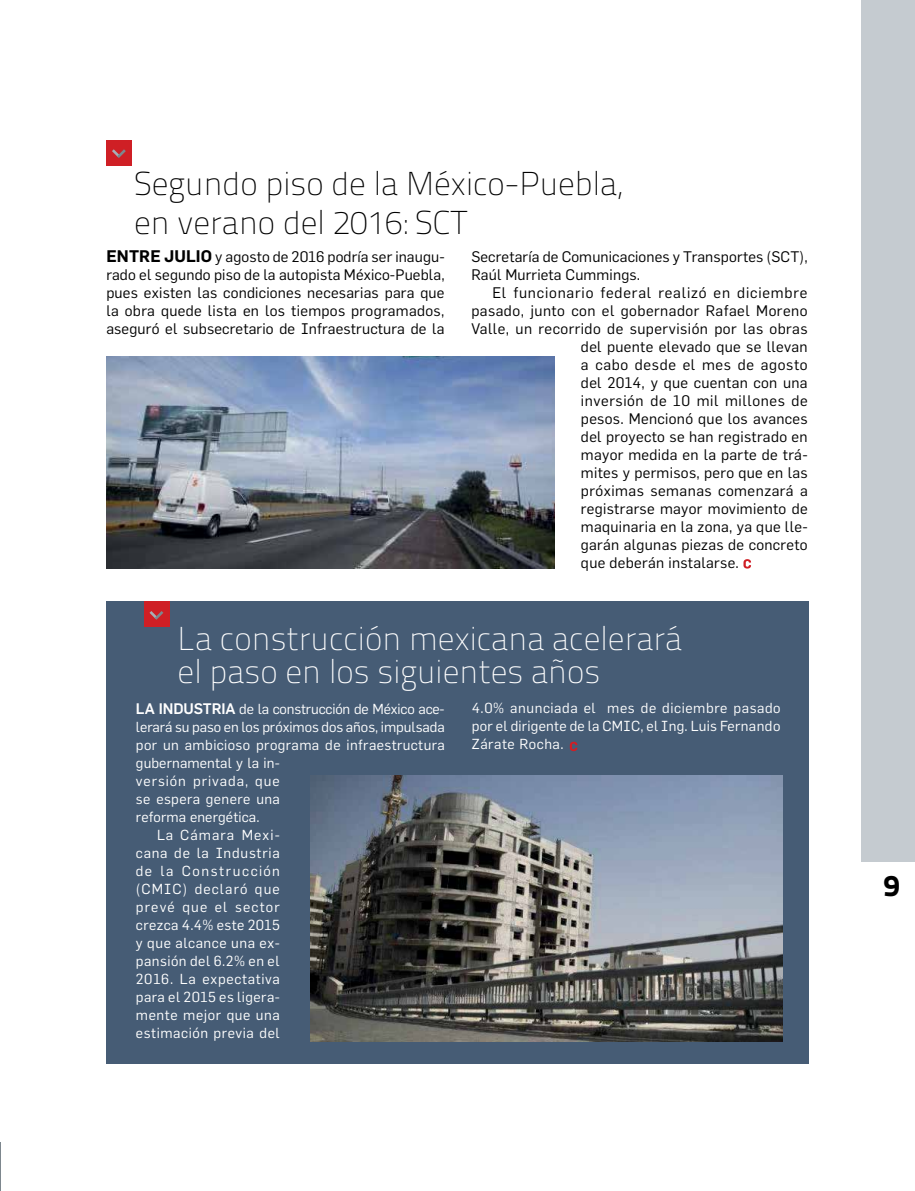
<style>
.page{position:relative;width:915px;height:1191px;background:#fff}
.page>*{position:absolute;margin:0;border:0;box-sizing:border-box;transform-origin:0 0}
.t1{font:100 33px/33px "Titillium Text 22 L";color:#fff}
.t2{font:100 33px/39px "Titillium Text 22 L";color:#000}
.t3{font:800 30px "Titillium Text 22 L";color:#000}
.t4{font:15px/18px "Flama";letter-spacing:.02em;color:#000;text-align:justify}
.t5{font:15px "Flama";letter-spacing:.04em;color:#000}
.t6{font:15px "Flama";letter-spacing:.055em;color:#000}
.t7{font:14.25px/18px "Flama";letter-spacing:.03em;color:#fff;text-align:justify}
.t8{font:14.25px "Flama";color:#fff}
.t9{font:14.25px "Flama";letter-spacing:-.01em;color:#fff}
.t10{font:14.25px "Flama";letter-spacing:.01em;color:#fff}
.t11{font:14.25px "Flama";letter-spacing:.055em;color:#fff}
.t12{font:14.25px "Flama";letter-spacing:.08em;color:#fff}
.t13{font:14.25px "Flama";letter-spacing:.065em;color:#fff}
.t14{font:14.25px "Flama";letter-spacing:.11em;color:#fff}
.t15{font:14.25px "Flama";letter-spacing:.085em;color:#fff}
.s1{font-weight:600;font-size:16.5px}
.s2{font-weight:500;font-size:15px}
</style>
<div class="page">
<hr style="left:0;top:1142px;width:1px;height:49px;background:#7d878e">
<img style="left:106px;top:356px;width:448px;height:212px">
<div style="left:106px;top:601px;width:702px;height:462px;background:#465c75"></div>
<div style="left:144px;top:602px;width:25px;height:25px;background:#cf1f25"></div>
<svg style="left:149px;top:611px;width:14px;height:9px"></svg>
<div style="left:106px;top:140px;width:25px;height:25px;background:#cf1f25"></div>
<svg style="left:112px;top:149px;width:14px;height:9px"></svg>
<div style="left:861px;top:0;width:53px;height:862px;background:#c5cbd0"></div>
<img style="left:310px;top:775px;width:472px;height:266px">
<svg style="left:743px;top:559px;width:7px;height:9px"></svg>
<svg style="left:569px;top:741px;width:8px;height:10px"></svg>
<h1 class="t2" style="left:134px;top:162px;width:490px">Segundo piso de la México-Puebla, en verano del 2016: SCT</h1>
<p class="t4" style="left:106px;top:247px;width:340px"><span class="s1">ENTRE JULIO</span> y agosto de 2016 podría ser inaugu&shy;rado el segundo piso de la autopista México-Puebla, pues existen las condiciones necesarias para que la obra quede lista en los tiempos programados, aseguró el subsecretario de Infraestructura de la</p>
<p class="t4" style="left:471px;top:247px;width:337px">Secretaría de Comunicaciones y Transportes (SCT),<br>Raúl Murrieta Cummings.</p>
<p class="t6" style="left:492px;top:284px;width:316px">El funcionario federal realizó en diciembre</p>
<p class="t4" style="left:471px;top:301px;width:337px">pasado, junto con el gobernador Rafael Moreno</p>
<p class="t4" style="left:471px;top:319px;width:338px">Valle, un recorrido de supervisión por las obras</p>
<p class="t4" style="left:580px;top:337px;width:228px">del puente elevado que se llevan</p>
<p class="t5" style="left:580px;top:356px;width:228px">a cabo desde el mes de agosto</p>
<p class="t4" style="left:580px;top:373px;width:228px">del 2014, y que cuentan con una</p>
<p class="t5" style="left:580px;top:392px;width:228px">inversión de 10 mil millones de</p>
<p class="t4" style="left:580px;top:409px;width:228px">pesos. Mencionó que los avances</p>
<p class="t4" style="left:580px;top:427px;width:228px">del proyecto se han registrado en</p>
<p class="t4" style="left:580px;top:445px;width:228px">mayor medida en la parte de trá-</p>
<p class="t4" style="left:580px;top:463px;width:228px">mites y permisos, pero que en las</p>
<p class="t4" style="left:580px;top:481px;width:228px">próximas semanas comenzará a</p>
<p class="t4" style="left:580px;top:499px;width:228px">registrarse mayor movimiento de</p>
<p class="t4" style="left:580px;top:517px;width:228px">maquinaria en la zona, ya que lle-</p>
<p class="t4" style="left:580px;top:535px;width:228px">garán algunas piezas de concreto</p>
<p class="t4" style="left:580px;top:553px;width:159px">que deberán instalarse.</p>
<h1 class="t1" style="left:177px;top:620px;width:506px">La construcción mexicana acelerará el paso en los siguientes años</h1>
<p class="t9" style="left:136px;top:700px;width:310px"><span class="s2">LA INDUSTRIA</span> de la construcción de México ace-</p>
<p class="t8" style="left:136px;top:718px;width:310px">lerará su paso en los próximos dos años, impulsada</p>
<p class="t7" style="left:136px;top:735px;width:310px">por un ambicioso programa de infraestructura</p>
<p class="t10" style="left:136px;top:754px;width:145px">gubernamental y la in-</p>
<p class="t13" style="left:136px;top:772px;width:145px">versión privada, que</p>
<p class="t7" style="left:136px;top:789px;width:145px">se espera genere una</p>
<p class="t10" style="left:136px;top:808px;width:125px">reforma energética.</p>
<p class="t12" style="left:157px;top:826px;width:124px">La Cámara Mexi-</p>
<p class="t11" style="left:136px;top:844px;width:145px">cana de la Industria</p>
<p class="t14" style="left:136px;top:862px;width:145px">de la Construcción</p>
<p class="t12" style="left:136px;top:880px;width:145px">(CMIC) declaró que</p>
<p class="t15" style="left:136px;top:898px;width:145px">prevé que el sector</p>
<p class="t7" style="left:136px;top:915px;width:145px">crezca 4.4% este 2015</p>
<p class="t7" style="left:136px;top:933px;width:145px">y que alcance una ex-</p>
<p class="t7" style="left:136px;top:951px;width:145px">pansión del 6.2% en el</p>
<p class="t11" style="left:136px;top:970px;width:145px">2016. La expectativa</p>
<p class="t7" style="left:136px;top:987px;width:145px">para el 2015 es ligera-</p>
<p class="t7" style="left:136px;top:1005px;width:145px">mente mejor que una</p>
<p class="t7" style="left:136px;top:1023px;width:145px">estimación previa del</p>
<p class="t7" style="left:471px;top:698px;width:310px">4.0% anunciada el mes de diciembre pasado por el dirigente de la CMIC, el Ing. Luis Fernando Zárate Rocha.</p>
<h2 class="t3" style="left:883px;top:862px;width:17px">9</h2>
</div>
